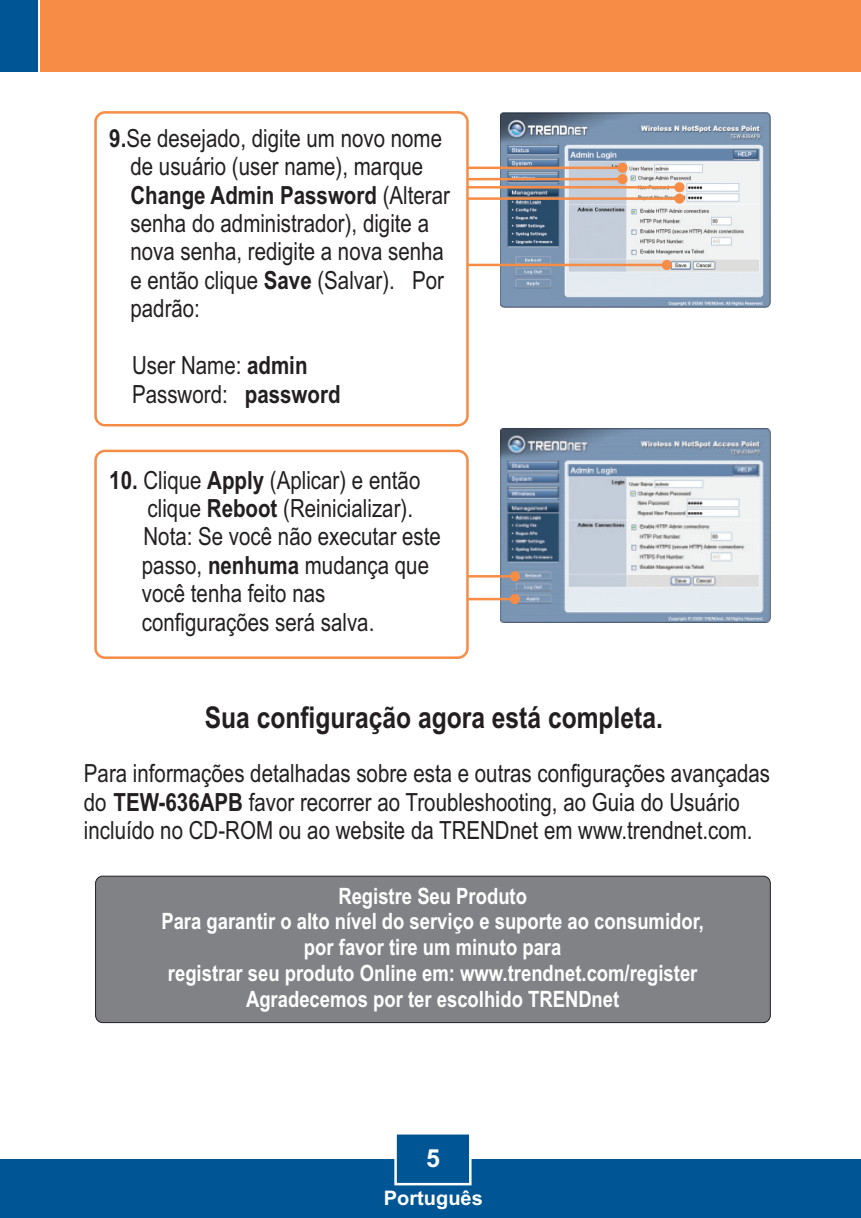
<style>
.page{position:relative;width:861px;height:1218px;background:#fff}
.page>*{position:absolute;margin:0;border:0;box-sizing:border-box;transform-origin:0 0}
.t1{font:700 30px "Arial Narrow";color:#231f20}
.t2{font:25px/28.5px "Arial Narrow";color:#231f20}
.t3{font:700 25px "Arial";color:#fff}
.t4{font:700 22.5px/25.8px "Arial Narrow";color:#fff;text-align:center}
.t5{font:700 20px "Arial";color:#fff}
.s1{font-weight:700}
</style>
<div class="page">
<div style="left:0;top:1159px;width:861px;height:58px;background:#005595"></div>
<div style="left:40px;top:0;width:821px;height:72px;background:#f68c45"></div>
<div style="left:0;top:0;width:37px;height:72px;background:#005595"></div>
<img style="left:500px;top:429px;width:270px;height:194px">
<img style="left:500px;top:112px;width:270px;height:195px">
<svg style="left:394px;top:1134px;width:78px;height:52px"></svg>
<svg style="left:469px;top:211px;width:203px;height:59px"></svg>
<svg style="left:469px;top:535px;width:51px;height:69px"></svg>
<svg style="left:469px;top:127px;width:215px;height:77px"></svg>
<div style="left:94px;top:449px;width:375px;height:210px;background:#fff;border:3px solid #f68c45;border-radius:9px"></div>
<div style="left:94px;top:111px;width:375px;height:315px;background:#fff;border:3px solid #f68c45;border-radius:9px"></div>
<div style="left:95px;top:876px;width:675px;height:146px;background:#808285;border:1px solid #231f20;border-radius:7px"></div>
<p class="t2" style="left:130px;top:126px;width:321px;text-indent:-21px"><span class="s1">9.</span>Se desejado, digite um novo nome de usuário (user name), marque<br><span class="s1">Change Admin Password</span> (Alterar senha do administrador), digite a nova senha, redigite a nova senha e então clique <span class="s1">Save</span> (Salvar). Por padrão:</p>
<p class="t2" style="left:132px;top:353px;width:210px">User Name: <span class="s1">admin<br></span>Password: <span class="s1">password</span></p>
<p class="t2" style="left:142px;top:468px;width:301px;text-indent:-33px"><span class="s1">10.</span> Clique <span class="s1">Apply</span> (Aplicar) e então clique <span class="s1">Reboot</span> (Reinicializar).<br>Nota: Se você não executar este passo, <span class="s1">nenhuma</span> mudança que você tenha feito nas configurações será salva.</p>
<p class="t1" style="left:205px;top:706px;width:460px">Sua configuração agora está completa.</p>
<p class="t2" style="left:84px;top:761px;width:688px">Para informações detalhadas sobre esta e outras configurações avançadas do <span class="s1">TEW-636APB</span> favor recorrer ao Troubleshooting, ao Guia do Usuário incluído no CD-ROM ou ao website da TRENDnet em www.trendnet.com.</p>
<p class="t4" style="left:161px;top:885px;width:544px">Registre Seu Produto<br>Para garantir o alto nível do serviço e suporte ao consumidor, por favor tire um minuto para<br>registrar seu produto Online em: www.trendnet.com/register Agradecemos por ter escolhido TRENDnet</p>
<p class="t3" style="left:426px;top:1148px;width:15px">5</p>
<p class="t5" style="left:384px;top:1190px;width:100px">Português</p>
</div>
